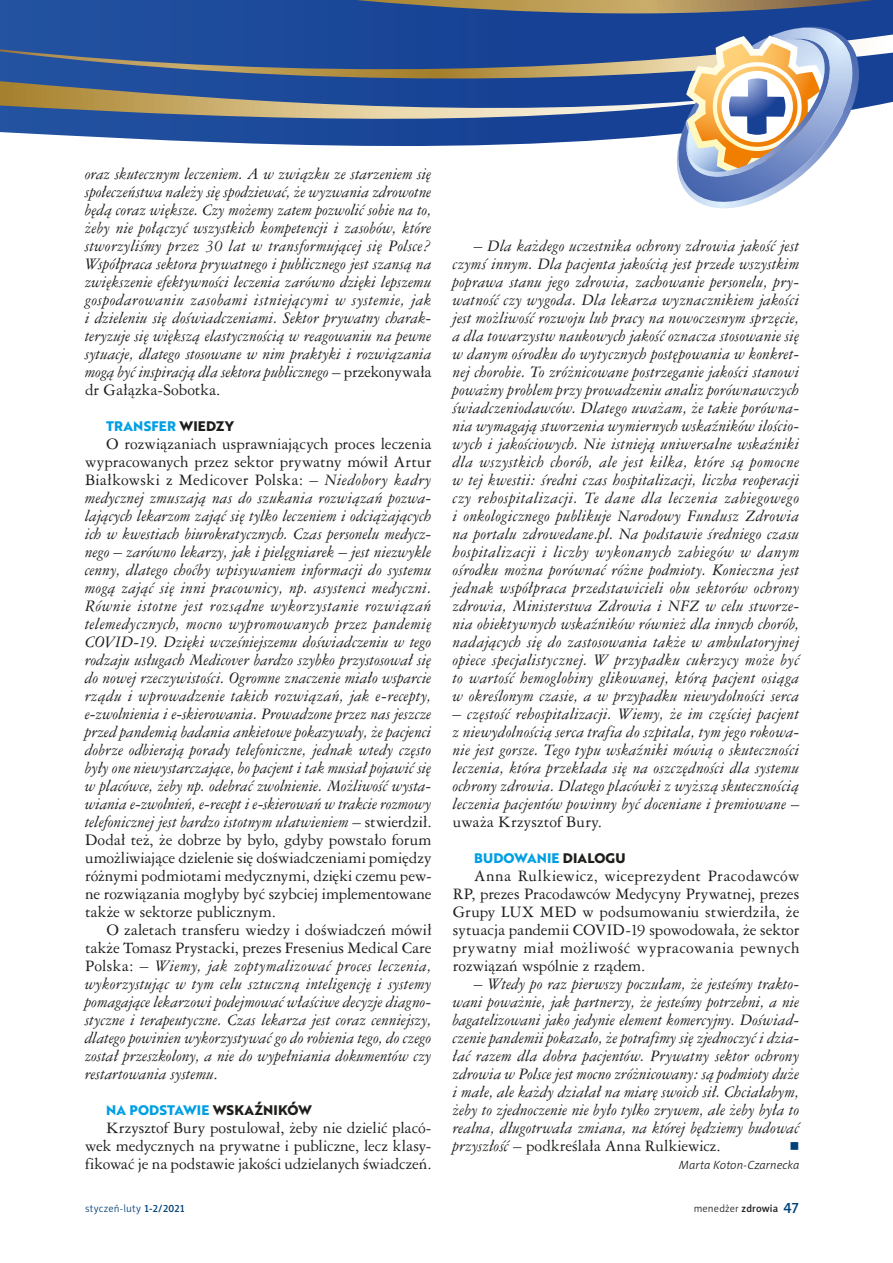
<style>
.page{position:relative;width:893px;height:1263px;background:#fff}
.page>*{position:absolute;margin:0;border:0;box-sizing:border-box;transform-origin:0 0}
.t1{font:italic 15px/18px "Ameri Garmnd PL";letter-spacing:.005em;color:#1d1d1b;text-align:justify}
.t2{font:15px/18px "Ameri Garmnd PL";color:#1d1d1b;text-align:justify}
.t3{font:15px "Newspaper Pi Normal";color:#004177}
.t4{font:700 13.5px "Brother 1816 Extra";letter-spacing:.01em;color:#009fe3}
.t5{font:italic 12px "Naomi Sans EFN Light";letter-spacing:.01em;color:#1d1d1b}
.t6{font:10.5px "Naomi Sans EFN Light";letter-spacing:.02em;color:#004177}
.t7{font:10.5px "Naomi Sans EFN Light";letter-spacing:.015em;color:#1d1d1b}
.s1{font-style:normal}
.s2{color:#1d1d1b}
.s3{font-family:"Naomi Sans EFN Medium"}
.s4{font-family:"Naomi Sans EFN Medium";font-size:15px;color:#004177}
</style>
<div class="page">
<svg style="left:0;top:0;width:893px;height:108px;background:#39578b"></svg>
<svg style="left:865px;top:35px;width:28px;height:53px"></svg>
<svg style="left:0;top:25px;width:865px;height:184px"></svg>
<p class="t1" style="left:85px;top:165px;width:348px">oraz skutecznym leczeniem. A w związku ze starzeniem się społeczeństwa należy się spodziewać, że wyzwania zdrowotne będą coraz większe. Czy możemy zatem pozwolić sobie na to, żeby nie połączyć wszystkich kompetencji i zasobów, które stworzyliśmy przez 30 lat w transformującej się Polsce?<br>Współpraca sektora prywatnego i publicznego jest szansą na zwiększenie efektywności leczenia zarówno dzięki lepszemu gospodarowaniu zasobami istniejącymi w systemie, jak i dzieleniu się doświadczeniami. Sektor prywatny charak&shy;teryzuje się większą elastycznością w reagowaniu na pewne sytuacje, dlatego stosowane w nim praktyki i rozwiązania mogą być inspiracją dla sektora publicznego <span class="s1">– przekonywała dr Gałązka-Sobotka.</span></p>
<p class="t4" style="left:106px;top:416px;width:129px">TRANSFER <span class="s2">WIEDZY</span></p>
<p class="t1" style="left:85px;top:435px;width:348px;text-indent:21px"><span class="s1">O rozwiązaniach usprawniających proces leczenia wypracowanych przez sektor prywatny mówił Artur Białkowski z Medicover Polska:</span> – Niedobory kadry medycznej zmuszają nas do szukania rozwiązań pozwa&shy;lających lekarzom zająć się tylko leczeniem i odciążających ich w kwestiach biurokratycznych. Czas personelu medycz&shy;nego – zarówno lekarzy, jak i pielęgniarek – jest niezwykle cenny, dlatego choćby wpisywaniem informacji do systemu mogą zająć się inni pracownicy, np. asystenci medyczni.<br>Równie istotne jest rozsądne wykorzystanie rozwiązań telemedycznych, mocno wypromowanych przez pandemię COVID-19. Dzięki wcześniejszemu doświadczeniu w tego rodzaju usługach Medicover bardzo szybko przystosował się do nowej rzeczywistości. Ogromne znaczenie miało wsparcie rządu i wprowadzenie takich rozwiązań, jak e-recepty, e-zwolnienia i e-skierowania. Prowadzone przez nas jeszcze przed pandemią badania ankietowe pokazywały, że pacjenci dobrze odbierają porady telefoniczne, jednak wtedy często były one niewystarczające, bo pacjent i tak musiał pojawić się w placówce, żeby np. odebrać zwolnienie. Możliwość wysta&shy;wiania e-zwolnień, e-recept i e-skierowań w trakcie rozmowy telefonicznej jest bardzo istotnym ułatwieniem <span class="s1">– stwierdził.<br>Dodał też, że dobrze by było, gdyby powstało forum umożliwiające dzielenie się doświadczeniami pomiędzy różnymi podmiotami medycznymi, dzięki czemu pew&shy;ne rozwiązania mogłyby być szybciej implementowane także w sektorze publicznym.</span></p>
<p class="t1" style="left:85px;top:921px;width:348px;text-indent:21px"><span class="s1">O zaletach transferu wiedzy i doświadczeń mówił także Tomasz Prystacki, prezes Fresenius Medical Care Polska:</span> – Wiemy, jak zoptymalizować proces leczenia, wykorzystując w tym celu sztuczną inteligencję i systemy pomagające lekarzowi podejmować właściwe decyzje diagno&shy;styczne i terapeutyczne. Czas lekarza jest coraz cenniejszy, dlatego powinien wykorzystywać go do robienia tego, do czego został przeszkolony, a nie do wypełniania dokumentów czy restartowania systemu<span class="s1">.</span></p>
<p class="t4" style="left:106px;top:1100px;width:207px">NA PODSTAWIE <span class="s2">WSKAŹNIKÓW</span></p>
<p class="t2" style="left:85px;top:1119px;width:348px;text-indent:21px">Krzysztof Bury postulował, żeby nie dzielić placó&shy;wek medycznych na prywatne i publiczne, lecz klasy&shy;fikować je na podstawie jakości udzielanych świadczeń.</p>
<p class="t1" style="left:453px;top:237px;width:348px;text-indent:21px">– Dla każdego uczestnika ochrony zdrowia jakość jest czymś innym. Dla pacjenta jakością jest przede wszystkim poprawa stanu jego zdrowia, zachowanie personelu, pry&shy;watność czy wygoda. Dla lekarza wyznacznikiem jakości jest możliwość rozwoju lub pracy na nowoczesnym sprzęcie, a dla towarzystw naukowych jakość oznacza stosowanie się w danym ośrodku do wytycznych postępowania w konkret&shy;nej chorobie. To zróżnicowane postrzeganie jakości stanowi poważny problem przy prowadzeniu analiz porównawczych świadczeniodawców. Dlatego uważam, że takie porówna&shy;nia wymagają stworzenia wymiernych wskaźników ilościo&shy;wych i jakościowych. Nie istnieją uniwersalne wskaźniki dla wszystkich chorób, ale jest kilka, które są pomocne w tej kwestii: średni czas hospitalizacji, liczba reoperacji czy rehospitalizacji. Te dane dla leczenia zabiegowego i onkologicznego publikuje Narodowy Fundusz Zdrowia na portalu zdrowedane.pl. Na podstawie średniego czasu hospitalizacji i liczby wykonanych zabiegów w danym ośrodku można porównać różne podmioty. Konieczna jest jednak współpraca przedstawicieli obu sektorów ochrony zdrowia, Ministerstwa Zdrowia i NFZ w celu stworze&shy;nia obiektywnych wskaźników również dla innych chorób, nadających się do zastosowania także w ambulatoryjnej opiece specjalistycznej. W przypadku cukrzycy może być to wartość hemoglobiny glikowanej, którą pacjent osiąga w określonym czasie, a w przypadku niewydolności serca</p>
<p class="t1" style="left:453px;top:705px;width:348px">– częstość rehospitalizacji. Wiemy, że im częściej pacjent z niewydolnością serca trafia do szpitala, tym jego rokowa&shy;nie jest gorsze. Tego typu wskaźniki mówią o skuteczności leczenia, która przekłada się na oszczędności dla systemu ochrony zdrowia. Dlatego placówki z wyższą skutecznością leczenia pacjentów powinny być doceniane i premiowane <span class="s1">– uważa Krzysztof Bury.</span></p>
<p class="t4" style="left:474px;top:848px;width:153px">BUDOWANIE <span class="s2">DIALOGU</span></p>
<p class="t2" style="left:453px;top:867px;width:348px;text-indent:21px">Anna Rulkiewicz, wiceprezydent Pracodawców RP, prezes Pracodawców Medycyny Prywatnej, prezes Grupy LUX MED w podsumowaniu stwierdziła, że sytuacja pandemii COVID-19 spowodowała, że sektor prywatny miał możliwość wypracowania pewnych rozwiązań wspólnie z rządem.</p>
<p class="t1" style="left:453px;top:975px;width:348px;text-indent:21px">– Wtedy po raz pierwszy poczułam, że jesteśmy trakto&shy;wani poważnie, jak partnerzy, że jesteśmy potrzebni, a nie bagatelizowani jako jedynie element komercyjny. Doświad&shy;czenie pandemii pokazało, że potrafimy się zjednoczyć i dzia&shy;łać razem dla dobra pacjentów. Prywatny sektor ochrony zdrowia w Polsce jest mocno zróżnicowany: są podmioty duże i małe, ale każdy działał na miarę swoich sił. Chciałabym, żeby to zjednoczenie nie było tylko zrywem, ale żeby była to realna, długotrwała zmiana, na której będziemy budować przyszłość <span class="s1">– podkreślała Anna Rulkiewicz.</span></p>
<p class="t3" style="left:789px;top:1138px;width:12px">r</p>
<p class="t5" style="left:679px;top:1159px;width:122px">Marta Koton-Czarnecka</p>
<p class="t6" style="left:85px;top:1202px;width:102px">styczeń-luty <span class="s3">1-2/2021</span></p>
<p class="t7" style="left:694px;top:1202px;width:107px">menedżer <span class="s3">zdrowia</span> <span class="s4">47</span></p>
</div>
